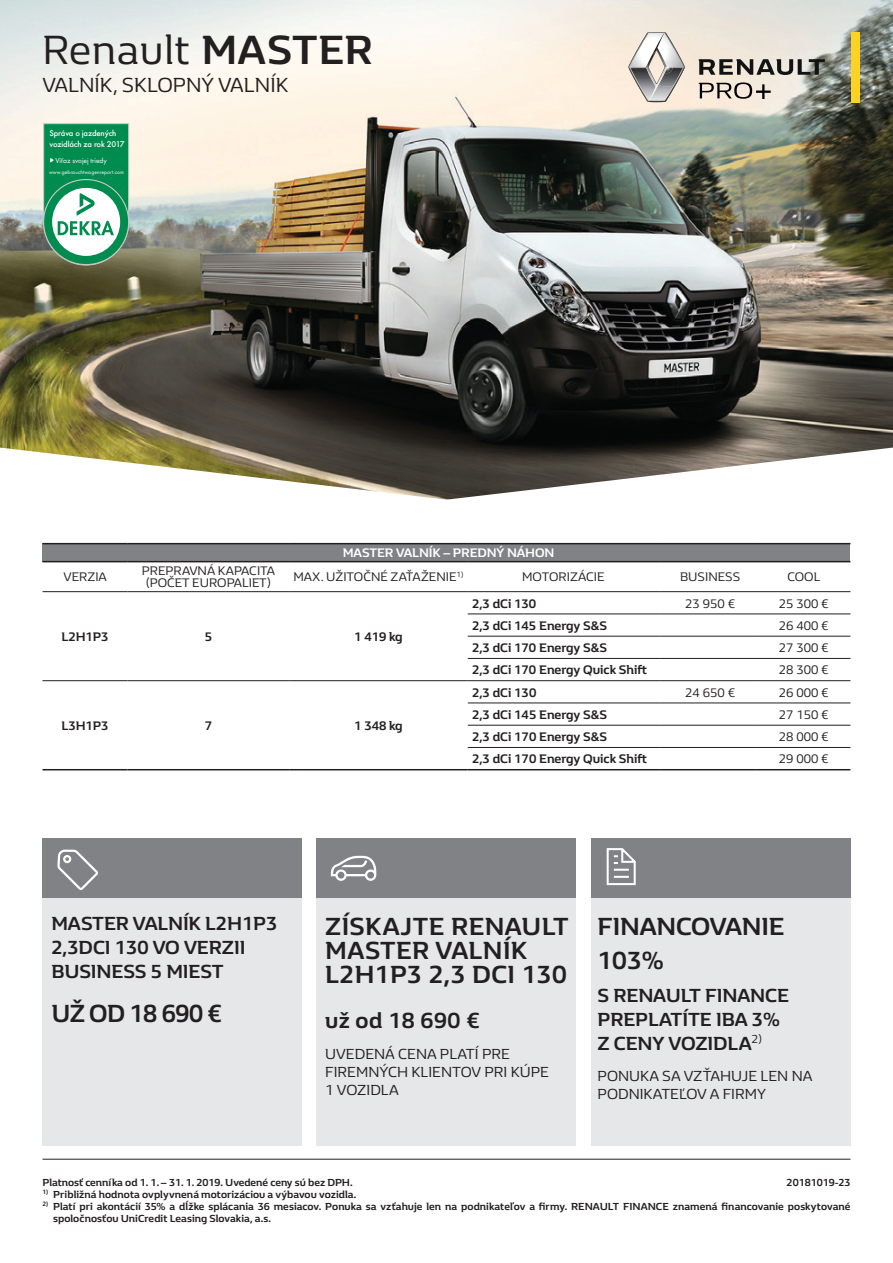
<style>
.page{position:relative;width:893px;height:1263px;background:#fff}
.page>*{position:absolute;margin:0;border:0;box-sizing:border-box;transform-origin:0 0}
.t1{font:42px "Renault Life";color:#231f20}
.t2{font:700 25.5px/24px "Renault Life";letter-spacing:.02em;color:#231f20}
.t3{font:700 25.5px/34.2px "Renault Life";color:#231f20}
.t4{font:700 25.5px "Renault Life";letter-spacing:.02em;color:#231f20;scale:.96 1}
.t5{font:700 22.5px "Renault Life";letter-spacing:.02em;color:#231f20}
.t6{font:21px "Renault Life";color:#231f20}
.t7{font:700 19.5px/24px "Renault Life";color:#231f20}
.t8{font:15px "Renault Life";color:#231f20}
.t9{font:700 12.75px "Renault Life";color:#231f20}
.t10{font:12.75px/12px "Renault Life";color:#231f20;text-align:right}
.t11{font:700 12.75px "Renault Life";color:#fff}
.t12{font:700 10.5px/12px "Renault Life";letter-spacing:.005em;color:#231f20}
.t13{font:500 8.7px/11.2px "Futura TOT";letter-spacing:-.015em;color:#fff}
.t14{font:7.5px "Futura TOT";color:#fff}
.t15{font:5.7px "Futura TOT";letter-spacing:.01em;color:#fff}
.s1{font-weight:700}
</style>
<div class="page">
<hr style="left:43px;top:1159px;width:807px;height:1px;background:#231f20">
<div style="left:43px;top:544px;width:807px;height:18px;background:#808285"></div>
<hr style="left:289px;top:769px;width:179px;height:1px;background:#231f20">
<hr style="left:43px;top:591px;width:85px;height:1px;background:#231f20">
<hr style="left:128px;top:591px;width:161px;height:1px;background:#231f20">
<hr style="left:289px;top:591px;width:179px;height:1px;background:#231f20">
<hr style="left:468px;top:591px;width:191px;height:1px;background:#231f20">
<hr style="left:659px;top:591px;width:98px;height:1px;background:#231f20">
<hr style="left:757px;top:591px;width:93px;height:1px;background:#231f20">
<hr style="left:468px;top:613px;width:191px;height:1px;background:#231f20">
<hr style="left:659px;top:613px;width:98px;height:1px;background:#231f20">
<hr style="left:757px;top:613px;width:93px;height:1px;background:#231f20">
<hr style="left:468px;top:636px;width:191px;height:1px;background:#231f20">
<hr style="left:659px;top:636px;width:98px;height:1px;background:#231f20">
<hr style="left:757px;top:636px;width:93px;height:1px;background:#231f20">
<hr style="left:468px;top:658px;width:191px;height:1px;background:#231f20">
<hr style="left:659px;top:658px;width:98px;height:1px;background:#231f20">
<hr style="left:757px;top:658px;width:93px;height:1px;background:#231f20">
<hr style="left:43px;top:680px;width:85px;height:1px;background:#231f20">
<hr style="left:128px;top:680px;width:161px;height:1px;background:#231f20">
<hr style="left:289px;top:680px;width:179px;height:1px;background:#231f20">
<hr style="left:468px;top:680px;width:191px;height:1px;background:#231f20">
<hr style="left:659px;top:680px;width:98px;height:1px;background:#231f20">
<hr style="left:757px;top:680px;width:93px;height:1px;background:#231f20">
<hr style="left:468px;top:702px;width:191px;height:1px;background:#231f20">
<hr style="left:659px;top:702px;width:98px;height:1px;background:#231f20">
<hr style="left:757px;top:702px;width:93px;height:1px;background:#231f20">
<hr style="left:468px;top:725px;width:191px;height:1px;background:#231f20">
<hr style="left:659px;top:725px;width:98px;height:1px;background:#231f20">
<hr style="left:757px;top:725px;width:93px;height:1px;background:#231f20">
<hr style="left:468px;top:747px;width:191px;height:1px;background:#231f20">
<hr style="left:659px;top:747px;width:98px;height:1px;background:#231f20">
<hr style="left:757px;top:747px;width:93px;height:1px;background:#231f20">
<hr style="left:43px;top:543px;width:85px;height:1px;background:#231f20">
<hr style="left:128px;top:543px;width:161px;height:1px;background:#231f20">
<hr style="left:289px;top:543px;width:179px;height:1px;background:#231f20">
<hr style="left:468px;top:543px;width:191px;height:1px;background:#231f20">
<hr style="left:659px;top:543px;width:98px;height:1px;background:#231f20">
<hr style="left:757px;top:543px;width:93px;height:1px;background:#231f20">
<hr style="left:43px;top:561px;width:85px;height:1px;background:#231f20">
<hr style="left:128px;top:561px;width:161px;height:1px;background:#231f20">
<hr style="left:289px;top:561px;width:179px;height:1px;background:#231f20">
<hr style="left:468px;top:561px;width:191px;height:1px;background:#231f20">
<hr style="left:659px;top:561px;width:98px;height:1px;background:#231f20">
<hr style="left:757px;top:561px;width:93px;height:1px;background:#231f20">
<hr style="left:43px;top:769px;width:85px;height:1px;background:#231f20">
<hr style="left:128px;top:769px;width:161px;height:1px;background:#231f20">
<hr style="left:468px;top:769px;width:191px;height:1px;background:#231f20">
<hr style="left:659px;top:769px;width:98px;height:1px;background:#231f20">
<hr style="left:757px;top:769px;width:93px;height:1px;background:#231f20">
<div style="left:317px;top:887px;width:259px;height:259px;background:#e6e7e9"></div>
<div style="left:591px;top:887px;width:259px;height:259px;background:#e6e7e9"></div>
<div style="left:317px;top:838px;width:259px;height:59px;background:#808285"></div>
<div style="left:591px;top:838px;width:259px;height:59px;background:#808285"></div>
<svg style="left:331px;top:856px;width:45px;height:25px"></svg>
<svg style="left:606px;top:848px;width:30px;height:38px"></svg>
<img style="left:0;top:0;width:893px;height:500px">
<svg style="left:699px;top:59px;width:126px;height:16px;background:#817f78"></svg>
<div style="left:852px;top:32px;width:8px;height:70px;background:#fdd323"></div>
<svg style="left:629px;top:32px;width:56px;height:70px;background:#c9c4be"></svg>
<svg style="left:699px;top:82px;width:72px;height:17px"></svg>
<svg style="left:42px;top:124px;width:88px;height:142px"></svg>
<div style="left:43px;top:887px;width:259px;height:259px;background:#e6e7e9"></div>
<div style="left:43px;top:838px;width:259px;height:59px;background:#808285"></div>
<svg style="left:57px;top:849px;width:41px;height:41px"></svg>
<h1 class="t1" style="left:43px;top:22px;width:332px">RENAULT <span class="s1">MASTER</span></h1>
<h3 class="t6" style="left:43px;top:71px;width:38px">VALNÍK</h3>
<h3 class="t6" style="left:113px;top:71px;width:35px">, SKLO</h3>
<h3 class="t6" style="left:173px;top:71px;width:83px">PNÝ VALNÍK</h3>
<p class="t13" style="left:50px;top:128px;width:77px">Správa o jazdených vozidlách za rok 2017</p>
<p class="t14" style="left:56px;top:156px;width:53px">Víťaz svojej triedy</p>
<p class="t15" style="left:49px;top:169px;width:77px">www.gebrauchtwagenreport.com</p>
<p class="t10" style="left:63px;top:571px;width:45px">VERZIA</p>
<p class="t11" style="left:343px;top:544px;width:213px">MASTER VALNÍK – PREDNÝ NÁHON</p>
<p class="t10" style="left:146px;top:565px;width:129px">NÁ KAPACITA<br>(POČET EUROPALIET)</p>
<p class="t10" style="left:293px;top:571px;width:63px">MAX. UŽITOČN</p>
<p class="t10" style="left:380px;top:571px;width:85px">É ZAŤAŽENIE<sup>1)</sup></p>
<p class="t10" style="left:522px;top:571px;width:20px">MOTO</p>
<p class="t10" style="left:559px;top:571px;width:48px">RIZÁCIE</p>
<p class="t10" style="left:680px;top:571px;width:62px">BUSINESS</p>
<p class="t10" style="left:787px;top:571px;width:9px">COOL</p>
<p class="t10" style="left:142px;top:565px;width:17px">PREPRAV</p>
<p class="t9" style="left:61px;top:628px;width:49px">L2H1P3</p>
<p class="t9" style="left:205px;top:628px;width:9px">5</p>
<p class="t9" style="left:354px;top:628px;width:50px">1 419 kg</p>
<p class="t9" style="left:61px;top:717px;width:49px">L3H1P3</p>
<p class="t9" style="left:205px;top:717px;width:9px">7</p>
<p class="t9" style="left:354px;top:717px;width:50px">1 348 kg</p>
<p class="t9" style="left:472px;top:595px;width:66px">2,3 dCi 130</p>
<p class="t10" style="left:685px;top:597px;width:51px">23 950 €</p>
<p class="t10" style="left:779px;top:597px;width:51px">25 300 €</p>
<p class="t9" style="left:472px;top:617px;width:136px">2,3 dCi 145 Energy S&amp;S</p>
<p class="t10" style="left:779px;top:619px;width:51px">26 400 €</p>
<p class="t9" style="left:472px;top:639px;width:136px">2,3 dCi 170 Energy S&amp;S</p>
<p class="t10" style="left:779px;top:641px;width:51px">27 300 €</p>
<p class="t9" style="left:472px;top:661px;width:176px">2,3 dCi 170 Energy Quick Shift</p>
<p class="t10" style="left:779px;top:663px;width:51px">28 300 €</p>
<p class="t9" style="left:472px;top:684px;width:66px">2,3 dCi 130</p>
<p class="t10" style="left:685px;top:686px;width:51px">24 650 €</p>
<p class="t10" style="left:779px;top:686px;width:51px">26 000 €</p>
<p class="t9" style="left:472px;top:706px;width:136px">2,3 dCi 145 Energy S&amp;S</p>
<p class="t10" style="left:779px;top:708px;width:51px">27 150 €</p>
<p class="t9" style="left:472px;top:728px;width:136px">2,3 dCi 170 Energy S&amp;S</p>
<p class="t10" style="left:779px;top:730px;width:51px">28 000 €</p>
<p class="t9" style="left:472px;top:750px;width:176px">2,3 dCi 170 Energy Quick Shift</p>
<p class="t10" style="left:779px;top:752px;width:51px">29 000 €</p>
<h3 class="t7" style="left:51px;top:911px;width:227px">MASTER VALNÍK L2H1P3<br>2,3DCI 130 VO VERZII<br>BUSINESS 5 MIEST</h3>
<h2 class="t4" style="left:51px;top:996px;width:179px">už od 18 690 €</h2>
<h2 class="t2" style="left:325px;top:913px;width:245px">ZÍSKAJTE RENAULT<br>MASTER VALNÍK<br>L2H1P3 2,3 DCI 130</h2>
<h3 class="t5" style="left:325px;top:1005px;width:156px">už od 18 690 €</h3>
<h3 class="t8" style="left:325px;top:1044px;width:11px">UVE</h3>
<h3 class="t8" style="left:355px;top:1044px;width:138px">DENÁ CENA PLATÍ PRE</h3>
<h3 class="t8" style="left:325px;top:1062px;width:18px">FIREM</h3>
<h3 class="t8" style="left:368px;top:1062px;width:125px">NÝCH KLIENTOV PRI</h3>
<h3 class="t8" style="left:511px;top:1062px;width:30px">KÚPE</h3>
<h3 class="t8" style="left:325px;top:1080px;width:73px">1 VOZI DLA</h3>
<h2 class="t3" style="left:598px;top:908px;width:188px">FINANCOVANIE<br>103%</h2>
<h3 class="t7" style="left:598px;top:982px;width:193px">S RENAULT FINANCE<br>PREPLATÍTE IBA 3%<br>Z CENY VOZIDLA<sup>2)</sup></h3>
<h3 class="t8" style="left:598px;top:1065px;width:21px">PONUK</h3>
<h3 class="t8" style="left:649px;top:1065px;width:165px">A SA VZŤAHUJE LEN NA</h3>
<h3 class="t8" style="left:598px;top:1083px;width:21px">PODN</h3>
<h3 class="t8" style="left:640px;top:1083px;width:128px">IKATEĽOV A FIRMY</h3>
<p class="t12" style="left:43px;top:1176px;width:312px">Platnosť cenníka od 1. 1. – 31. 1. 2019. Uvedené ceny sú bez DPH.</p>
<p class="t12" style="left:787px;top:1176px;width:65px">20181019-23</p>
<p class="t12" style="left:43px;top:1188px;width:315px"><sup>1)</sup> Približná hodnota ovplyvnená motorizáciou a výbavou vozidla.</p>
<p class="t12" style="left:53px;top:1200px;width:799px;text-indent:-11px"><sup>2)</sup> Platí pri akontácií 35% a dĺžke splácania 36 mesiacov. Ponuka sa vzťahuje len na podnikateľov a firmy. RENAULT FINANCE znamená financovanie poskytované spoločnosťou UniCredit Leasing Slovakia, a.s.</p>
</div>
